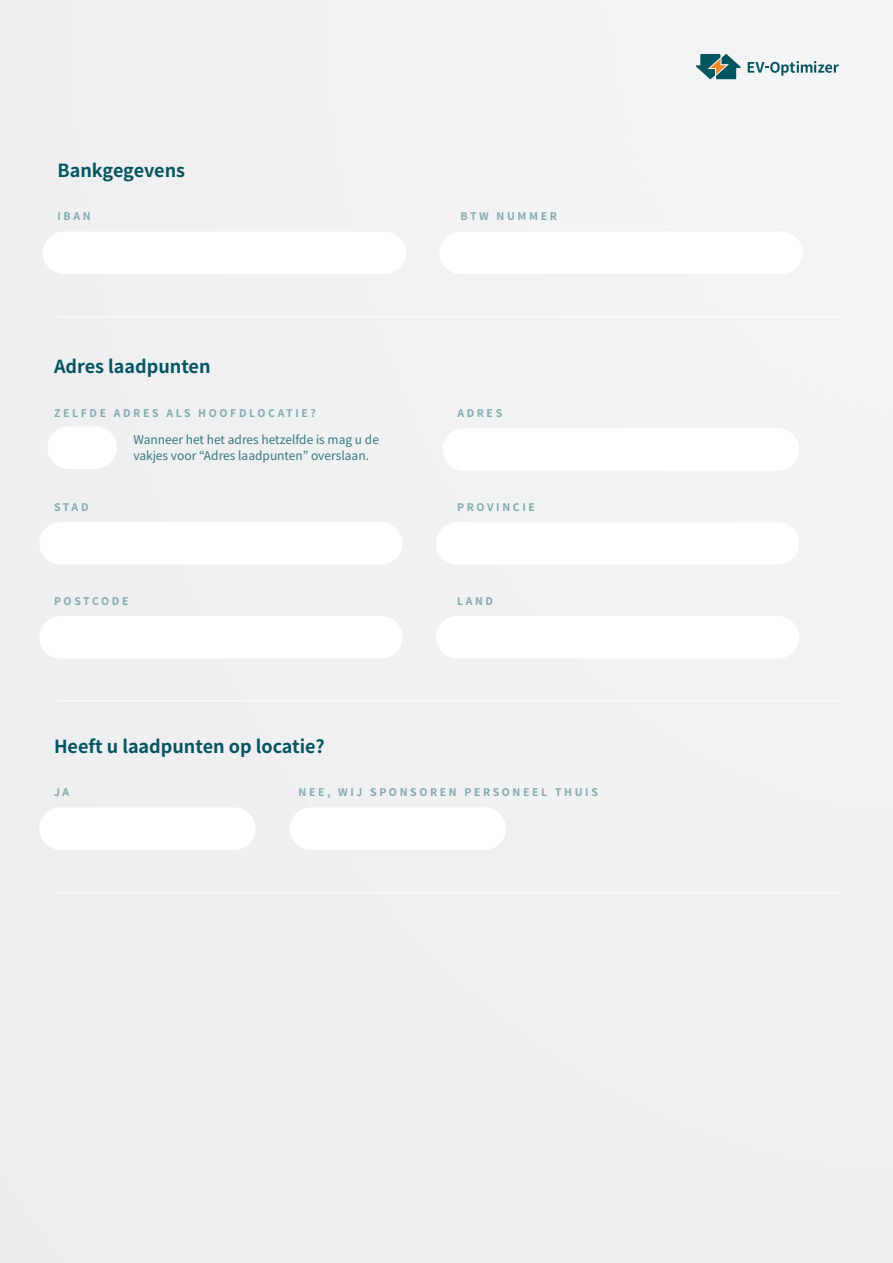
<style>
.page{position:relative;width:893px;height:1263px;background:#fff}
.page>*{position:absolute;margin:0;border:0;box-sizing:border-box;transform-origin:0 0}
.t1{font:700 18px "Noto Sans JP";color:#025561}
.t2{font:12px/16.5px "Noto Sans JP";color:#357781}
.t3{font:700 10.5px "Noto Sans JP";letter-spacing:.25em;color:#81aab0}
</style>
<div class="page">
<div style="left:0;top:1px;width:893px;height:1261px;background:#f0f0f2"></div>
<svg style="left:696px;top:54px;width:45px;height:25px"></svg>
<svg style="left:748px;top:61px;width:91px;height:15px"></svg>
<div style="left:43px;top:232px;width:363px;height:42px;background:#fff;border-radius:21px"></div>
<div style="left:39px;top:807px;width:217px;height:43px;background:#fff;border-radius:21px"></div>
<div style="left:290px;top:807px;width:216px;height:43px;background:#fff;border-radius:21px"></div>
<div style="left:439px;top:232px;width:364px;height:42px;background:#fff;border-radius:21px"></div>
<hr style="left:58px;top:317px;width:784px;height:1px;background:#fff">
<hr style="left:54px;top:892px;width:785px;height:1px;background:#fff">
<hr style="left:58px;top:700px;width:784px;height:1px;background:#fff">
<div style="left:39px;top:522px;width:364px;height:43px;background:#fff;border-radius:21px"></div>
<div style="left:39px;top:616px;width:364px;height:42px;background:#fff;border-radius:21px"></div>
<div style="left:443px;top:428px;width:356px;height:43px;background:#fff;border-radius:21px"></div>
<div style="left:436px;top:522px;width:363px;height:43px;background:#fff;border-radius:21px"></div>
<div style="left:436px;top:616px;width:363px;height:42px;background:#fff;border-radius:21px"></div>
<div style="left:47px;top:426px;width:70px;height:43px;background:#fff;border-radius:21px"></div>
<h1 class="t1" style="left:58px;top:160px;width:129px">Bankgegevens</h1>
<p class="t3" style="left:58px;top:211px;width:35px">IBAN</p>
<h1 class="t1" style="left:54px;top:357px;width:158px">Adres laadpunten</h1>
<p class="t3" style="left:461px;top:211px;width:98px">BTW NUMMER</p>
<p class="t3" style="left:54px;top:407px;width:263px">ZELFDE ADRES ALS HOOFDLOCATIE?</p>
<p class="t3" style="left:457px;top:407px;width:46px">ADRES</p>
<p class="t3" style="left:54px;top:501px;width:36px">STAD</p>
<p class="t2" style="left:133px;top:431px;width:247px">Wanneer het het adres hetzelfde is mag u de vakjes voor “Adres laadpunten” overslaan.</p>
<p class="t3" style="left:54px;top:595px;width:76px">POSTCODE</p>
<h1 class="t1" style="left:54px;top:736px;width:272px">Heeft u laadpunten op locatie?</h1>
<p class="t3" style="left:457px;top:501px;width:79px">PROVINCIE</p>
<p class="t3" style="left:457px;top:595px;width:37px">LAND</p>
<p class="t3" style="left:54px;top:786px;width:17px">JA</p>
<p class="t3" style="left:299px;top:786px;width:301px">NEE, WIJ SPONSOREN PERSONEEL THUIS</p>
</div>
